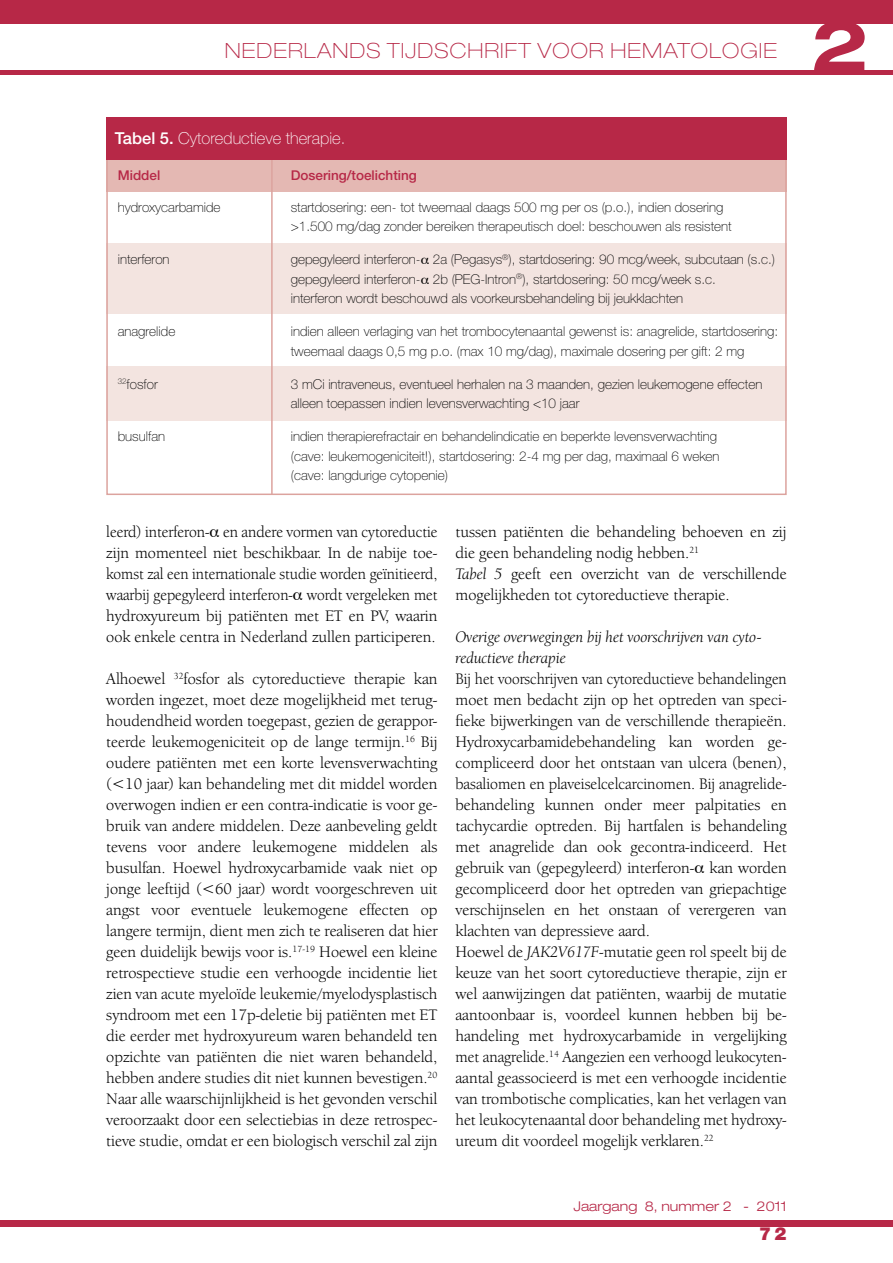
<style>
.page{position:relative;width:893px;height:1263px;background:#fff}
.page>*{position:absolute;margin:0;border:0;box-sizing:border-box;transform-origin:0 0}
.t1{font:700 expanded 70.5px "Helvetica Neue LT Std";color:#b72847}
.t2{font:100 expanded 21px "Helvetica Neue LT Std";letter-spacing:.05em;color:#b72847}
.t3{font:900 18px "Helvetica Neue LT Std";color:#b72847}
.t4{font:16.5px/21px "Berkeley Oldstyle IT Cby BT";color:#000;text-align:justify}
.t5{font:16.5px/21px "Berkeley Oldstyle IT Cby BT";color:#000;scale:.94 1}
.t6{font:16.5px/21px "Berkeley Oldstyle IT Cby BT";color:#000;text-align:justify;scale:.96 1}
.t7{font:italic 16.5px/21px "Berkeley Oldstyle IT Cby BT";color:#000}
.t8{font:100 16.5px "Helvetica Neue LT Std";color:#fff}
.t9{font:100 13.5px/19.5px "Helvetica Neue LT Std";color:#000}
.t10{font:500 13.5px "Helvetica Neue LT Std";color:#b72847}
.t11{font:300 expanded 13.5px "Helvetica Neue LT Std";color:#b72847}
.s1{font-weight:500}
.s2{font-style:italic}
</style>
<div class="page">
<div style="left:0;top:0;width:893px;height:23px;background:#b72847"></div>
<div style="left:0;top:1220px;width:893px;height:7px;background:#b72847"></div>
<hr style="left:0;top:70px;width:893px;height:4px;background:#b72847">
<div style="left:106px;top:159px;width:681px;height:32px;background:#e4b8b3"></div>
<div style="left:106px;top:243px;width:681px;height:71px;background:#f3e4e0"></div>
<div style="left:106px;top:367px;width:681px;height:54px;background:#f3e4e0"></div>
<div style="left:106px;top:157px;width:681px;height:338px;border:2px solid #dca39e"></div>
<hr style="left:271px;top:159px;width:2px;height:335px;background:#dca39e">
<div style="left:106px;top:117px;width:681px;height:42px;background:#b72847"></div>
<p class="t2" style="left:225px;top:38px;width:554px">NEDERLANDS TIJDSCHRIFT VOOR HEMATOLOGIE</p>
<p class="t8" style="left:115px;top:129px;width:232px"><span class="s1">Tabel 5.</span> Cytoreductieve therapie.</p>
<p class="t10" style="left:118px;top:167px;width:44px">Middel</p>
<p class="t10" style="left:291px;top:167px;width:128px">Dosering/toelichting</p>
<p class="t9" style="left:118px;top:197px;width:104px">hydroxycarbamide</p>
<p class="t9" style="left:291px;top:197px;width:442px">startdosering: een- tot tweemaal daags 500 mg per os (p.o.), indien dosering &gt;1.500 mg/dag zonder bereiken therapeutisch doel: beschouwen als resistent</p>
<p class="t9" style="left:118px;top:249px;width:53px">interferon</p>
<p class="t9" style="left:291px;top:249px;width:486px">gepegyleerd interferon- 2a (Pegasys<sup>®</sup>), startdosering: 90 mcg/week, subcutaan (s.c.) gepegyleerd interferon- 2b (PEG-Intron<sup>®</sup>), startdosering: 50 mcg/week s.c.<br>interferon wordt beschouwd als voorkeursbehandeling bij jeukklachten</p>
<p class="t9" style="left:118px;top:321px;width:59px">anagrelide</p>
<p class="t9" style="left:291px;top:321px;width:489px">indien alleen verlaging van het trombocytenaantal gewenst is: anagrelide, startdosering: tweemaal daags 0,5 mg p.o. (max 10 mg/dag), maximale dosering per gift: 2 mg</p>
<p class="t9" style="left:118px;top:374px;width:42px"><sup>32</sup>fosfor</p>
<p class="t9" style="left:291px;top:374px;width:473px">3 mCi intraveneus, eventueel herhalen na 3 maanden, gezien leukemogene effecten alleen toepassen indien levensverwachting &lt;10 jaar</p>
<p class="t9" style="left:118px;top:426px;width:49px">busulfan</p>
<p class="t9" style="left:291px;top:426px;width:430px">indien therapierefractair en behandelindicatie en beperkte levensverwachting (cave: leukemogeniciteit!), startdosering: 2-4 mg per dag, maximaal 6 weken (cave: langdurige cytopenie)</p>
<p class="t6" style="left:106px;top:521px;width:346px">leerd) interferon- en andere vormen van cytoreductie zijn momenteel niet beschikbaar. In de nabije toe&shy;komst zal een internationale studie worden geïnitieerd, waarbij gepegyleerd interferon- wordt vergeleken met hydroxyureum bij patiënten met ET en PV, waarin ook enkele centra in Nederland zullen participeren.</p>
<p class="t4" style="left:106px;top:668px;width:333px">Alhoewel <sup>32</sup>fosfor als cytoreductieve therapie kan worden ingezet, moet deze mogelijkheid met terug&shy;houdendheid worden toegepast, gezien de gerappor&shy;teerde leukemogeniciteit op de lange termijn.<sup>16</sup> Bij oudere patiënten met een korte levensverwachting (&lt;10 jaar) kan behandeling met dit middel worden overwogen indien er een contra-indicatie is voor ge&shy;bruik van andere middelen. Deze aanbeveling geldt tevens voor andere leukemogene middelen als busulfan. Hoewel hydroxycarbamide vaak niet op jonge leeftijd (&lt;60 jaar) wordt voorgeschreven uit angst voor eventuele leukemogene effecten op langere termijn, dient men zich te realiseren dat hier geen duidelijk bewijs voor is.<sup>17-19</sup> Hoewel een kleine retrospectieve studie een verhoogde incidentie liet zien van acute myeloïde leukemie/myelodysplastisch syndroom met een 17p-deletie bij patiënten met ET die eerder met hydroxyureum waren behandeld ten opzichte van patiënten die niet waren behandeld, hebben andere studies dit niet kunnen bevestigen.<sup>20<br></sup>Naar alle waarschijnlijkheid is het gevonden verschil veroorzaakt door een selectiebias in deze retrospec&shy;tieve studie, omdat er een biologisch verschil zal zijn</p>
<p class="t4" style="left:455px;top:521px;width:333px;text-align:left">tussen patiënten die behandeling behoeven en zij die geen behandeling nodig hebben.<sup>21<br></sup><span class="s2">Tabel 5</span> geeft een overzicht van de verschillende mogelijkheden tot cytoreductieve therapie.</p>
<p class="t7" style="left:455px;top:626px;width:308px">Overige overwegingen bij het voorschrijven van cyto&shy;reductieve therapie</p>
<p class="t5" style="left:455px;top:668px;width:354px">Bij het voorschrijven van cytoreductieve behandelingen moet men bedacht zijn op het optreden van speci&shy;fieke bijwerkingen van de verschillende therapieën.<br>Hydroxycarbamidebehandeling kan worden ge&shy;compliceerd door het ontstaan van ulcera (benen), basaliomen en plaveiselcelcarcinomen. Bij anagrelide&shy;behandeling kunnen onder meer palpitaties en tachycardie optreden. Bij hartfalen is behandeling met anagrelide dan ook gecontra-indiceerd. Het gebruik van (gepegyleerd) interferon- kan worden gecompliceerd door het optreden van griepachtige verschijnselen en het onstaan of verergeren van klachten van depressieve aard.<br>Hoewel de <span class="s2">JAK2V617F</span>-mutatie geen rol speelt bij de keuze van het soort cytoreductieve therapie, zijn er wel aanwijzingen dat patiënten, waarbij de mutatie aantoonbaar is, voordeel kunnen hebben bij be&shy;handeling met hydroxycarbamide in vergelijking met anagrelide.<sup>14</sup> Aangezien een verhoogd leukocyten&shy;aantal geassocieerd is met een verhoogde incidentie van trombotische complicaties, kan het verlagen van het leukocytenaantal door behandeling met hydroxy&shy;ureum dit voordeel mogelijk verklaren.<sup>22</sup></p>
<p class="t11" style="left:574px;top:1198px;width:215px">Jaargang 8, nummer 2 - 2011</p>
<p class="t3" style="left:759px;top:1222px;width:29px">72</p>
<h1 class="t1" style="left:811px;top:2px;width:59px">2</h1>
</div>
